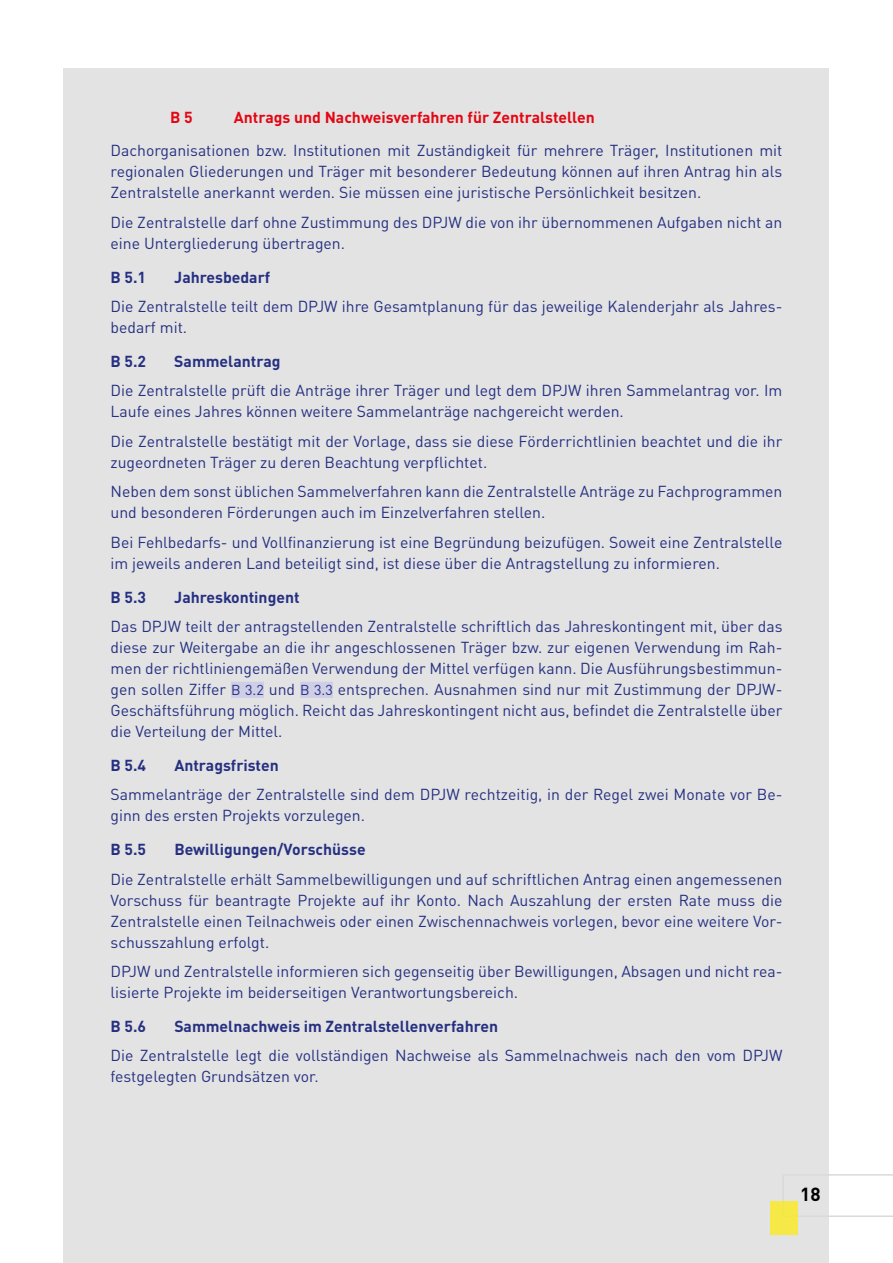
<style>
.page{position:relative;width:893px;height:1263px;background:#fff}
.page>*{position:absolute;margin:0;border:0;box-sizing:border-box;transform-origin:0 0}
.t1{font:700 18.75px "DIN Pro";color:#000}
.t2{font:15.75px/21px "DIN Pro";color:#253081}
.t3{font:700 15.75px "DIN Pro";color:#253081}
.t4{font:700 15.75px "DIN Pro";color:#e30613}
.s1{font-size:14.25px}
</style>
<div class="page">
<div style="left:64px;top:68px;width:765px;height:1195px;background:#e3e3e3"></div>
<svg style="left:797px;top:1174px;width:96px;height:43px"></svg>
<div style="left:770px;top:1201px;width:27px;height:33px;background:#f6e947"></div>
<div style="left:231px;top:682px;width:33px;height:16px;background:#cfcee7"></div>
<div style="left:300px;top:682px;width:33px;height:16px;background:#cfcee7"></div>
<p class="t4" style="left:170px;top:105px;width:24px">B 5</p>
<p class="t4" style="left:234px;top:105px;width:362px">Antrags und Nachweisverfahren für Zentralstellen</p>
<p class="t2" style="left:111px;top:139px;width:673px;text-align:justify">Dachorganisationen bzw. Institutionen mit Zuständigkeit für mehrere Träger, Institutionen mit regionalen Gliederungen und Träger mit besonderer Bedeutung können auf ihren Antrag hin als Zentralstelle anerkannt werden. Sie müssen eine juristische Persönlichkeit besitzen.</p>
<p class="t2" style="left:111px;top:211px;width:673px">Die Zentralstelle darf ohne Zustimmung des DPJW die von ihr übernommenen Aufgaben nicht an eine Untergliederung übertragen.</p>
<p class="t3" style="left:111px;top:265px;width:37px">B 5.1</p>
<p class="t3" style="left:174px;top:265px;width:97px">Jahresbedarf</p>
<p class="t2" style="left:111px;top:295px;width:673px">Die Zentralstelle teilt dem DPJW ihre Gesamtplanung für das jeweilige Kalenderjahr als Jahres&shy;bedarf mit.</p>
<p class="t3" style="left:111px;top:349px;width:37px">B 5.2</p>
<p class="t3" style="left:174px;top:349px;width:108px">Sammelantrag</p>
<p class="t2" style="left:111px;top:379px;width:673px">Die Zentralstelle prüft die Anträge ihrer Träger und legt dem DPJW ihren Sammelantrag vor. Im<br>Laufe eines Jahres können weitere Sammelanträge nachgereicht werden.</p>
<p class="t2" style="left:111px;top:430px;width:673px">Die Zentralstelle bestätigt mit der Vorlage, dass sie diese Förderrichtlinien beachtet und die ihr zugeordneten Träger zu deren Beachtung verpflichtet.</p>
<p class="t2" style="left:111px;top:480px;width:673px">Neben dem sonst üblichen Sammelverfahren kann die Zentralstelle Anträge zu Fachprogrammen und besonderen Förderungen auch im Einzelverfahren stellen.</p>
<p class="t2" style="left:111px;top:531px;width:673px">Bei Fehlbedarfs- und Vollfinanzierung ist eine Begründung beizufügen. Soweit eine Zentralstelle im jeweils anderen Land beteiligt sind, ist diese über die Antragstellung zu informieren.</p>
<p class="t3" style="left:111px;top:585px;width:37px">B 5.3</p>
<p class="t3" style="left:174px;top:585px;width:127px">Jahreskontingent</p>
<p class="t2" style="left:111px;top:615px;width:673px;text-align:justify">Das DPJW teilt der antragstellenden Zentralstelle schriftlich das Jahreskontingent mit, über das diese zur Weitergabe an die ihr angeschlossenen Träger bzw. zur eigenen Verwendung im Rah&shy;men der richtliniengemäßen Verwendung der Mittel verfügen kann. Die Ausführungsbestimmun&shy;gen sollen Ziffer <span class="s1">B 3.2</span> und <span class="s1">B 3.3</span> entsprechen. Ausnahmen sind nur mit Zustimmung der DPJW-Geschäftsführung möglich. Reicht das Jahreskontingent nicht aus, befindet die Zentralstelle über die Verteilung der Mittel.</p>
<p class="t3" style="left:111px;top:753px;width:37px">B 5.4</p>
<p class="t3" style="left:174px;top:753px;width:106px">Antragsfristen</p>
<p class="t2" style="left:111px;top:783px;width:673px">Sammelanträge der Zentralstelle sind dem DPJW rechtzeitig, in der Regel zwei Monate vor Be&shy;ginn des ersten Projekts vorzulegen.</p>
<p class="t3" style="left:111px;top:837px;width:37px">B 5.5</p>
<p class="t3" style="left:174px;top:837px;width:193px">Bewilligungen/Vorschüsse</p>
<p class="t2" style="left:111px;top:867px;width:673px;text-align:justify">Die Zentralstelle erhält Sammelbewilligungen und auf schriftlichen Antrag einen angemessenen Vorschuss für beantragte Projekte auf ihr Konto. Nach Auszahlung der ersten Rate muss die Zentralstelle einen Teilnachweis oder einen Zwischennachweis vorlegen, bevor eine weitere Vor&shy;schusszahlung erfolgt.</p>
<p class="t2" style="left:111px;top:960px;width:673px">DPJW und Zentralstelle informieren sich gegenseitig über Bewilligungen, Absagen und nicht rea&shy;lisierte Projekte im beiderseitigen Verantwortungsbereich.</p>
<p class="t3" style="left:111px;top:1014px;width:37px">B 5.6</p>
<p class="t3" style="left:174px;top:1014px;width:325px">Sammelnachweis im Zentralstellenverfahren</p>
<p class="t2" style="left:111px;top:1044px;width:673px">Die Zentralstelle legt die vollständigen Nachweise als Sammelnachweis nach den vom DPJW festgelegten Grundsätzen vor.</p>
<p class="t1" style="left:800px;top:1179px;width:22px">18</p>
</div>
